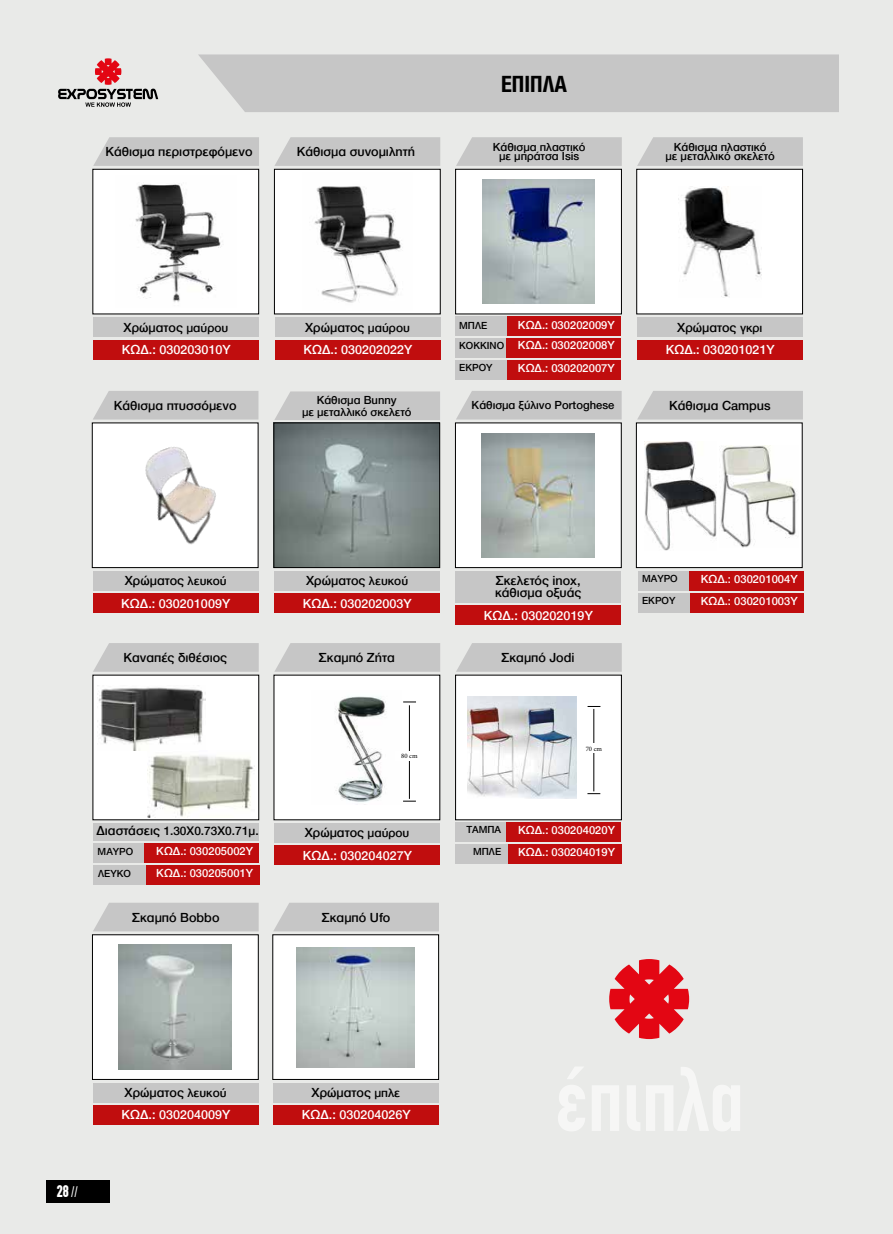
<style>
.page{position:relative;width:893px;height:1234px;background:#fff}
.page>*{position:absolute;margin:0;border:0;box-sizing:border-box;transform-origin:0 0}
.t1{font:700 24px "CF Helvetica Cond";color:#000}
.t2{font:700 condensed 16.5px "CF Din";color:#fff}
.t3{font:500 13.5px/22.4px "CF Helvetica";color:#fff}
.t4{font:500 13.5px/12px "CF Helvetica";color:#000}
.t5{font:500 12.75px "CF Helvetica";color:#000}
.t6{font:500 12px/22px "CF Helvetica";color:#fff}
.t7{font:500 12px/9px "CF Helvetica";color:#000;text-align:center}
.t8{font:500 10.5px/22px "CF Helvetica";color:#000}
.t9{font:6.75px "Minion Pro";color:#000}
.s1{color:#000}
.s2{font-size:12.75px;color:#000}
.s3{font-size:13.5px}
.s4{font-weight:400;font-size:15px}
</style>
<div class="page">
<div style="left:0;top:0;width:893px;height:1233px;background:#e9eae8"></div>
<div style="left:455px;top:316px;width:59px;height:19px;background:#c6c6c6"></div>
<div style="left:46px;top:1179px;width:64px;height:22px;background:#000"></div>
<div style="left:198px;top:54px;width:641px;height:58px;background:#c6c6c6"></div>
<svg style="left:58px;top:58px;width:100px;height:49px"></svg>
<svg style="left:609px;top:959px;width:80px;height:79px"></svg>
<img style="left:275px;top:424px;width:163px;height:142px">
<div style="left:273px;top:422px;width:167px;height:146px;border:1px solid #000"></div>
<svg style="left:274px;top:391px;width:166px;height:29px;background:#c8c8c8"></svg>
<div style="left:274px;top:571px;width:166px;height:19px;background:#c6c6c6"></div>
<div style="left:274px;top:593px;width:166px;height:20px;background:#c00d0e"></div>
<div style="left:93px;top:674px;width:166px;height:146px;background:#fff"></div>
<div style="left:93px;top:643px;width:166px;height:28px;background:#c6c6c6"></div>
<div style="left:274px;top:674px;width:166px;height:146px;background:#fff"></div>
<div style="left:275px;top:643px;width:165px;height:28px;background:#c6c6c6"></div>
<div style="left:274px;top:823px;width:166px;height:19px;background:#c6c6c6"></div>
<div style="left:274px;top:845px;width:166px;height:20px;background:#c00d0e"></div>
<div style="left:455px;top:674px;width:167px;height:146px;background:#fff;border:1px solid #000"></div>
<div style="left:456px;top:643px;width:166px;height:28px;background:#c6c6c6"></div>
<div style="left:92px;top:934px;width:167px;height:145px;background:#fff;border:1px solid #000"></div>
<div style="left:93px;top:903px;width:166px;height:28px;background:#c6c6c6"></div>
<div style="left:93px;top:1082px;width:166px;height:20px;background:#c6c6c6"></div>
<div style="left:93px;top:1105px;width:166px;height:19px;background:#c00d0e"></div>
<div style="left:636px;top:169px;width:167px;height:145px;background:#fff;border:1px solid #000"></div>
<div style="left:637px;top:137px;width:166px;height:29px;background:#c6c6c6"></div>
<div style="left:637px;top:317px;width:166px;height:20px;background:#c6c6c6"></div>
<div style="left:637px;top:340px;width:166px;height:19px;background:#c00d0e"></div>
<img style="left:678px;top:186px;width:83px;height:111px">
<img style="left:335px;top:696px;width:52px;height:106px">
<img style="left:468px;top:696px;width:108px;height:102px">
<div style="left:92px;top:169px;width:167px;height:145px;background:#fff;border:1px solid #000"></div>
<div style="left:93px;top:137px;width:166px;height:29px;background:#c6c6c6"></div>
<div style="left:93px;top:317px;width:166px;height:20px;background:#c6c6c6"></div>
<div style="left:93px;top:340px;width:166px;height:19px;background:#c00d0e"></div>
<img style="left:135px;top:183px;width:88px;height:119px">
<div style="left:274px;top:169px;width:167px;height:145px;background:#fff;border:1px solid #000"></div>
<div style="left:274px;top:137px;width:166px;height:29px;background:#c6c6c6"></div>
<div style="left:275px;top:317px;width:166px;height:20px;background:#c6c6c6"></div>
<div style="left:275px;top:340px;width:166px;height:19px;background:#c00d0e"></div>
<img style="left:314px;top:186px;width:87px;height:117px">
<div style="left:636px;top:422px;width:167px;height:146px;background:#fff;border:1px solid #000"></div>
<div style="left:637px;top:391px;width:166px;height:28px;background:#c6c6c6"></div>
<img style="left:645px;top:442px;width:71px;height:108px">
<img style="left:720px;top:445px;width:78px;height:102px">
<div style="left:93px;top:823px;width:166px;height:17px;background:#c6c6c6"></div>
<div style="left:272px;top:934px;width:167px;height:145px;background:#fff"></div>
<div style="left:273px;top:903px;width:166px;height:28px;background:#c6c6c6"></div>
<div style="left:273px;top:1082px;width:166px;height:20px;background:#c6c6c6"></div>
<div style="left:273px;top:1105px;width:166px;height:19px;background:#c00d0e"></div>
<svg style="left:403px;top:701px;width:13px;height:1px"></svg>
<hr style="left:409px;top:705px;width:1px;height:93px;background:#000">
<svg style="left:403px;top:800px;width:13px;height:1px"></svg>
<div style="left:396px;top:750px;width:27px;height:10px;background:#fff"></div>
<svg style="left:588px;top:706px;width:12px;height:1px"></svg>
<hr style="left:594px;top:708px;width:1px;height:83px;background:#000">
<svg style="left:587px;top:793px;width:13px;height:1px"></svg>
<div style="left:580px;top:743px;width:28px;height:9px;background:#fff"></div>
<div style="left:455px;top:169px;width:167px;height:145px;background:#fff;border:1px solid #000"></div>
<div style="left:456px;top:137px;width:166px;height:29px;background:#c6c6c6"></div>
<div style="left:508px;top:316px;width:113px;height:19px;background:#c00d0e"></div>
<img style="left:482px;top:179px;width:113px;height:125px">
<img style="left:119px;top:944px;width:113px;height:125px">
<img style="left:98px;top:685px;width:107px;height:65px">
<img style="left:148px;top:755px;width:107px;height:62px">
<div style="left:455px;top:422px;width:167px;height:146px;background:#fff;border:1px solid #000"></div>
<div style="left:456px;top:391px;width:166px;height:28px;background:#c6c6c6"></div>
<div style="left:455px;top:571px;width:166px;height:31px;background:#c6c6c6"></div>
<div style="left:455px;top:605px;width:166px;height:20px;background:#c00d0e"></div>
<img style="left:482px;top:433px;width:113px;height:124px">
<img style="left:296px;top:947px;width:119px;height:119px">
<div style="left:93px;top:391px;width:165px;height:28px;background:#c6c6c6"></div>
<div style="left:93px;top:571px;width:165px;height:19px;background:#c6c6c6"></div>
<div style="left:93px;top:593px;width:165px;height:20px;background:#c00d0e"></div>
<div style="left:92px;top:422px;width:166px;height:146px;background:#fff;border:1px solid #000"></div>
<img style="left:105px;top:422px;width:130px;height:146px">
<div style="left:455px;top:338px;width:52px;height:19px;background:#c6c6c6"></div>
<div style="left:455px;top:360px;width:59px;height:19px;background:#c6c6c6"></div>
<div style="left:506px;top:338px;width:115px;height:19px;background:#c00d0e"></div>
<div style="left:508px;top:360px;width:113px;height:19px;background:#c00d0e"></div>
<div style="left:638px;top:571px;width:52px;height:19px;background:#c6c6c6"></div>
<div style="left:638px;top:593px;width:59px;height:19px;background:#c6c6c6"></div>
<div style="left:689px;top:571px;width:115px;height:19px;background:#c00d0e"></div>
<div style="left:691px;top:593px;width:113px;height:19px;background:#c00d0e"></div>
<div style="left:93px;top:843px;width:52px;height:19px;background:#c6c6c6"></div>
<div style="left:93px;top:865px;width:60px;height:20px;background:#c6c6c6"></div>
<div style="left:144px;top:843px;width:115px;height:19px;background:#c00d0e"></div>
<div style="left:146px;top:865px;width:113px;height:20px;background:#c00d0e"></div>
<div style="left:455px;top:821px;width:52px;height:20px;background:#c6c6c6"></div>
<div style="left:455px;top:843px;width:60px;height:20px;background:#c6c6c6"></div>
<div style="left:506px;top:821px;width:115px;height:20px;background:#c00d0e"></div>
<div style="left:508px;top:843px;width:113px;height:20px;background:#c00d0e"></div>
<p class="t4" style="left:105px;top:145px;width:149px">Κάθισμα περιστρεφόμενο</p>
<p class="t4" style="left:297px;top:145px;width:120px">Κάθισμα συνομιλητή</p>
<h1 class="t1" style="left:501px;top:71px;width:67px">ΕΠΙΠΛΑ</h1>
<p class="t7" style="left:493px;top:142px;width:94px">Κάθισμα πλαστικό με μπράτσα Isis</p>
<p class="t7" style="left:665px;top:142px;width:111px">Κάθισμα πλαστικό<br>με μεταλλικό σκελετό</p>
<p class="t3" style="left:122px;top:316px;width:110px"><span class="s1">Χρώματος</span> <span class="s2">μαύρου<br></span>ΚΩΔ.: 030203010Υ</p>
<p class="t4" style="left:114px;top:399px;width:124px">Κάθισμα πτυσσόμενο</p>
<p class="t3" style="left:303px;top:316px;width:110px"><span class="s1">Χρώματος</span> <span class="s2">μαύρου<br></span>ΚΩΔ.: 030202022Υ</p>
<p class="t7" style="left:302px;top:394px;width:111px;line-height:12px">Κάθισμα Bunny<br>με μεταλλικό σκελετό</p>
<p class="t8" style="left:459px;top:314px;width:30px">ΜΠΛΕ</p>
<p class="t8" style="left:459px;top:334px;width:46px">ΚΟΚΚΙΝΟ<br>ΕΚΡΟΥ</p>
<p class="t6" style="left:518px;top:314px;width:98px">ΚΩΔ.: 030202009Υ</p>
<p class="t6" style="left:518px;top:334px;width:98px">ΚΩΔ.: 030202008Υ<br>ΚΩΔ.: 030202007Υ</p>
<p class="t7" style="left:472px;top:400px;width:144px">Κάθισμα ξύλινο Portoghese</p>
<p class="t3" style="left:666px;top:316px;width:110px;text-align:center"><span class="s1">Χρώματος</span> <span class="s2">γκρι<br></span>ΚΩΔ.: 030201021Υ</p>
<p class="t4" style="left:669px;top:399px;width:103px">Κάθισμα Campus</p>
<p class="t3" style="left:121px;top:569px;width:110px"><span class="s1">Χρώματος</span> <span class="s2">λευκού<br></span>ΚΩΔ.: 030201009Υ</p>
<p class="t3" style="left:303px;top:569px;width:110px"><span class="s1">Χρώματος</span> <span class="s2">λευκού<br></span>ΚΩΔ.: 030202003Y</p>
<p class="t4" style="left:495px;top:574px;width:88px">Σκελετός inox, κάθισμα οξυάς</p>
<p class="t3" style="left:484px;top:604px;width:110px">ΚΩΔ.: 030202019Υ</p>
<p class="t4" style="left:123px;top:651px;width:105px">Καναπές διθέσιος</p>
<p class="t4" style="left:502px;top:651px;width:74px">Σκαμπό Jodi</p>
<p class="t4" style="left:319px;top:651px;width:77px">Σκαμπό Ζήτα</p>
<p class="t8" style="left:642px;top:567px;width:37px">ΜΑΥΡΟ<br>ΕΚΡΟΥ</p>
<p class="t6" style="left:701px;top:567px;width:98px">ΚΩΔ.: 030201004Υ<br>ΚΩΔ.: 030201003Υ</p>
<p class="t5" style="left:96px;top:824px;width:164px"><span class="s3">Διαστάσεις</span> 1.30X0.73X0.71μ.</p>
<p class="t8" style="left:98px;top:840px;width:37px">ΜΑΥΡΟ<br>ΛΕΥΚΟ</p>
<p class="t6" style="left:156px;top:840px;width:98px">ΚΩΔ.: 030205002Υ<br>ΚΩΔ.: 030205001Υ</p>
<p class="t4" style="left:132px;top:911px;width:89px">Σκαμπό Bobbo</p>
<p class="t9" style="left:401px;top:751px;width:18px">80 cm</p>
<p class="t3" style="left:303px;top:821px;width:110px"><span class="s1">Χρώματος</span> <span class="s2">μαύρου<br></span>ΚΩΔ.: 030204027Υ</p>
<p class="t4" style="left:322px;top:911px;width:70px">Σκαμπό Ufo</p>
<p class="t9" style="left:586px;top:743px;width:18px">70 cm</p>
<p class="t8" style="left:466px;top:818px;width:36px;text-align:right">ΤΑΜΠΑ<br>ΜΠΛΕ</p>
<p class="t6" style="left:518px;top:818px;width:98px">ΚΩΔ.: 030204020Υ<br>ΚΩΔ.: 030204019Υ</p>
<p class="t2" style="left:57px;top:1182px;width:23px">28 <span class="s4">//</span></p>
<p class="t3" style="left:121px;top:1081px;width:110px"><span class="s1">Χρώματος</span> <span class="s2">λευκού<br></span>ΚΩΔ.: 030204009Υ</p>
<p class="t3" style="left:302px;top:1081px;width:110px;text-align:center"><span class="s1">Χρώματος</span> <span class="s2">μπλε<br></span>ΚΩΔ.: 030204026Υ</p>
</div>
